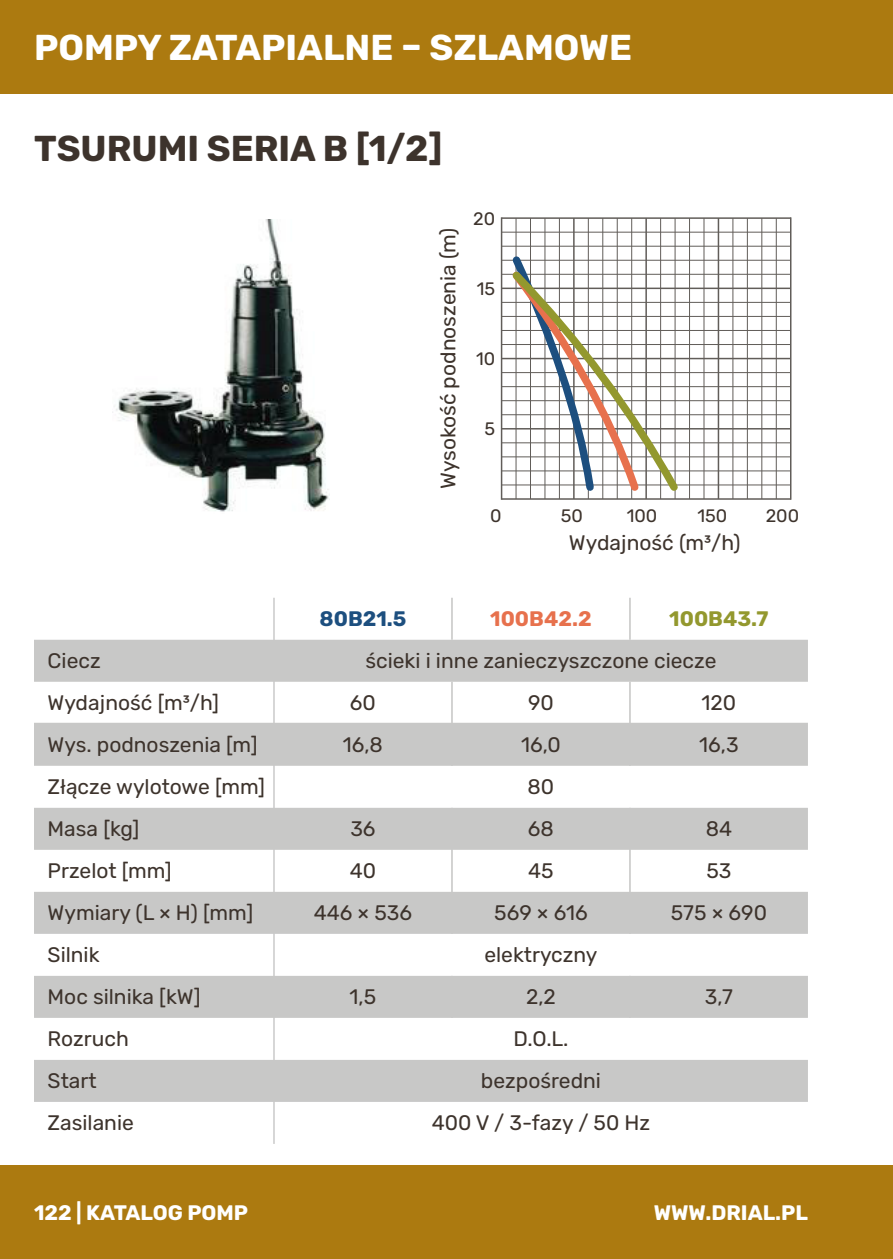
<style>
.page{position:relative;width:893px;height:1259px;background:#fff}
.page>*{position:absolute;margin:0;border:0;box-sizing:border-box;transform-origin:0 0}
.t1{font:700 36px "Rubik";color:#fff}
.t2{font:700 36px "Rubik";color:#3d332c}
.t3{font:21px "Rubik";color:#3d332c}
.t4{font:700 21px "Rubik";color:#fff}
.t5{font:700 21px "Rubik";color:#e7714d}
.t6{font:700 21px "Rubik";color:#93982e}
.t7{font:700 21px "Rubik";color:#1d4f7f}
.t8{font:18px "Rubik";color:#3d332c}
</style>
<div class="page">
<div style="left:0;top:0;width:893px;height:94px;background:#ac7a10"></div>
<div style="left:0;top:1165px;width:893px;height:94px;background:#ac7a10"></div>
<hr style="left:501px;top:217px;width:1px;height:283px;background:#615d59">
<hr style="left:790px;top:217px;width:1px;height:283px;background:#615d59">
<hr style="left:573px;top:218px;width:2px;height:281px;background:#615d59">
<hr style="left:645px;top:218px;width:2px;height:281px;background:#615d59">
<hr style="left:718px;top:218px;width:1px;height:281px;background:#615d59">
<hr style="left:515px;top:218px;width:2px;height:281px;background:#615d59">
<hr style="left:530px;top:218px;width:1px;height:281px;background:#615d59">
<hr style="left:544px;top:218px;width:1px;height:281px;background:#615d59">
<hr style="left:559px;top:218px;width:1px;height:281px;background:#615d59">
<hr style="left:588px;top:218px;width:1px;height:281px;background:#615d59">
<hr style="left:602px;top:218px;width:1px;height:281px;background:#615d59">
<hr style="left:617px;top:218px;width:1px;height:281px;background:#615d59">
<hr style="left:631px;top:218px;width:1px;height:281px;background:#615d59">
<hr style="left:660px;top:218px;width:1px;height:281px;background:#615d59">
<hr style="left:675px;top:218px;width:1px;height:281px;background:#615d59">
<hr style="left:689px;top:218px;width:1px;height:281px;background:#615d59">
<hr style="left:703px;top:218px;width:1px;height:281px;background:#615d59">
<hr style="left:732px;top:218px;width:1px;height:281px;background:#615d59">
<hr style="left:747px;top:218px;width:1px;height:281px;background:#615d59">
<hr style="left:761px;top:218px;width:1px;height:281px;background:#615d59">
<hr style="left:776px;top:218px;width:1px;height:281px;background:#615d59">
<hr style="left:502px;top:217px;width:289px;height:2px;background:#615d59">
<hr style="left:502px;top:287px;width:289px;height:2px;background:#615d59">
<hr style="left:502px;top:358px;width:289px;height:1px;background:#615d59">
<hr style="left:502px;top:428px;width:289px;height:1px;background:#615d59">
<hr style="left:502px;top:498px;width:289px;height:2px;background:#615d59">
<hr style="left:502px;top:232px;width:289px;height:1px;background:#615d59">
<hr style="left:502px;top:246px;width:289px;height:1px;background:#615d59">
<hr style="left:502px;top:260px;width:289px;height:1px;background:#615d59">
<hr style="left:502px;top:274px;width:289px;height:1px;background:#615d59">
<hr style="left:502px;top:302px;width:289px;height:1px;background:#615d59">
<hr style="left:502px;top:316px;width:289px;height:1px;background:#615d59">
<hr style="left:502px;top:330px;width:289px;height:1px;background:#615d59">
<hr style="left:502px;top:344px;width:289px;height:1px;background:#615d59">
<hr style="left:502px;top:372px;width:289px;height:1px;background:#615d59">
<hr style="left:502px;top:386px;width:289px;height:1px;background:#615d59">
<hr style="left:502px;top:400px;width:289px;height:1px;background:#615d59">
<hr style="left:502px;top:414px;width:289px;height:1px;background:#615d59">
<hr style="left:502px;top:442px;width:289px;height:1px;background:#615d59">
<hr style="left:502px;top:456px;width:289px;height:1px;background:#615d59">
<hr style="left:502px;top:470px;width:289px;height:1px;background:#615d59">
<hr style="left:502px;top:484px;width:289px;height:1px;background:#615d59">
<img style="left:112px;top:220px;width:217px;height:292px">
<svg style="left:34px;top:640px;width:774px;height:462px;fill:#c8c8c7"></svg>
<hr style="left:451px;top:598px;width:2px;height:42px;background:#c8c8c7">
<hr style="left:629px;top:598px;width:2px;height:42px;background:#c8c8c7">
<hr style="left:451px;top:682px;width:2px;height:84px;background:#c8c8c7">
<hr style="left:629px;top:682px;width:2px;height:84px;background:#c8c8c7">
<hr style="left:451px;top:808px;width:2px;height:126px;background:#c8c8c7">
<hr style="left:629px;top:808px;width:2px;height:126px;background:#c8c8c7">
<hr style="left:451px;top:976px;width:2px;height:42px;background:#c8c8c7">
<hr style="left:629px;top:976px;width:2px;height:42px;background:#c8c8c7">
<hr style="left:273px;top:598px;width:2px;height:546px;background:#c8c8c7">
<svg style="left:506px;top:250px;width:178px;height:247px"></svg>
<h1 class="t1" style="left:34px;top:26px;width:599px">POMPY ZATAPIALNE – SZLAMOWE</h1>
<h1 class="t2" style="left:34px;top:127px;width:410px">TSURUMI SERIA B [1/2]</h1>
<p class="t3" style="left:436px;top:489px;width:263px;rotate:-90deg">Wysokość podnoszenia (m)</p>
<p class="t8" style="left:473px;top:208px;width:23px">20</p>
<p class="t8" style="left:477px;top:278px;width:20px">15</p>
<p class="t8" style="left:476px;top:348px;width:21px">10</p>
<p class="t8" style="left:484px;top:418px;width:12px">5</p>
<p class="t8" style="left:490px;top:505px;width:13px">0</p>
<p class="t8" style="left:561px;top:505px;width:24px">50</p>
<p class="t8" style="left:627px;top:505px;width:32px">100</p>
<p class="t8" style="left:697px;top:505px;width:31px">150</p>
<p class="t8" style="left:766px;top:505px;width:35px">200</p>
<p class="t3" style="left:569px;top:530px;width:173px">Wydajność (m³/h)</p>
<p class="t7" style="left:320px;top:606px;width:88px">80B21.5</p>
<p class="t5" style="left:490px;top:606px;width:103px">100B42.2</p>
<p class="t6" style="left:669px;top:606px;width:101px">100B43.7</p>
<p class="t3" style="left:48px;top:648px;width:55px">Ciecz</p>
<p class="t3" style="left:365px;top:648px;width:352px">ścieki i inne zanieczyszczone ciecze</p>
<p class="t3" style="left:48px;top:690px;width:173px">Wydajność [m³/h]</p>
<p class="t3" style="left:350px;top:690px;width:27px">60</p>
<p class="t3" style="left:528px;top:690px;width:27px">90</p>
<p class="t3" style="left:702px;top:690px;width:36px">120</p>
<p class="t3" style="left:48px;top:732px;width:211px">Wys. podnoszenia [m]</p>
<p class="t3" style="left:343px;top:732px;width:42px">16,8</p>
<p class="t3" style="left:521px;top:732px;width:41px">16,0</p>
<p class="t3" style="left:699px;top:732px;width:41px">16,3</p>
<p class="t3" style="left:48px;top:774px;width:219px">Złącze wylotowe [mm]</p>
<p class="t3" style="left:528px;top:774px;width:28px">80</p>
<p class="t3" style="left:48px;top:816px;width:93px">Masa [kg]</p>
<p class="t3" style="left:350px;top:816px;width:27px">36</p>
<p class="t3" style="left:528px;top:816px;width:28px">68</p>
<p class="t3" style="left:706px;top:816px;width:28px">84</p>
<p class="t3" style="left:48px;top:858px;width:126px">Przelot [mm]</p>
<p class="t3" style="left:350px;top:858px;width:28px">40</p>
<p class="t3" style="left:528px;top:858px;width:27px">45</p>
<p class="t3" style="left:706px;top:858px;width:27px">53</p>
<p class="t3" style="left:48px;top:900px;width:207px">Wymiary (L × H) [mm]</p>
<p class="t3" style="left:314px;top:900px;width:100px">446 × 536</p>
<p class="t3" style="left:494px;top:900px;width:95px">569 × 616</p>
<p class="t3" style="left:671px;top:900px;width:98px">575 × 690</p>
<p class="t3" style="left:48px;top:942px;width:53px">Silnik</p>
<p class="t3" style="left:484px;top:942px;width:115px">elektryczny</p>
<p class="t3" style="left:48px;top:984px;width:154px">Moc silnika [kW]</p>
<p class="t3" style="left:350px;top:984px;width:28px">1,5</p>
<p class="t3" style="left:526px;top:984px;width:31px">2,2</p>
<p class="t3" style="left:705px;top:984px;width:29px">3,7</p>
<p class="t3" style="left:48px;top:1026px;width:83px">Rozruch</p>
<p class="t3" style="left:513px;top:1026px;width:57px">D.O.L.</p>
<p class="t3" style="left:48px;top:1068px;width:51px">Start</p>
<p class="t3" style="left:481px;top:1068px;width:122px">bezpośredni</p>
<p class="t3" style="left:48px;top:1110px;width:88px">Zasilanie</p>
<p class="t3" style="left:432px;top:1110px;width:220px">400 V / 3-fazy / 50 Hz</p>
<p class="t4" style="left:34px;top:1200px;width:216px">122 | KATALOG POMP</p>
<p class="t4" style="left:654px;top:1200px;width:156px">WWW.DRIAL.PL</p>
</div>
